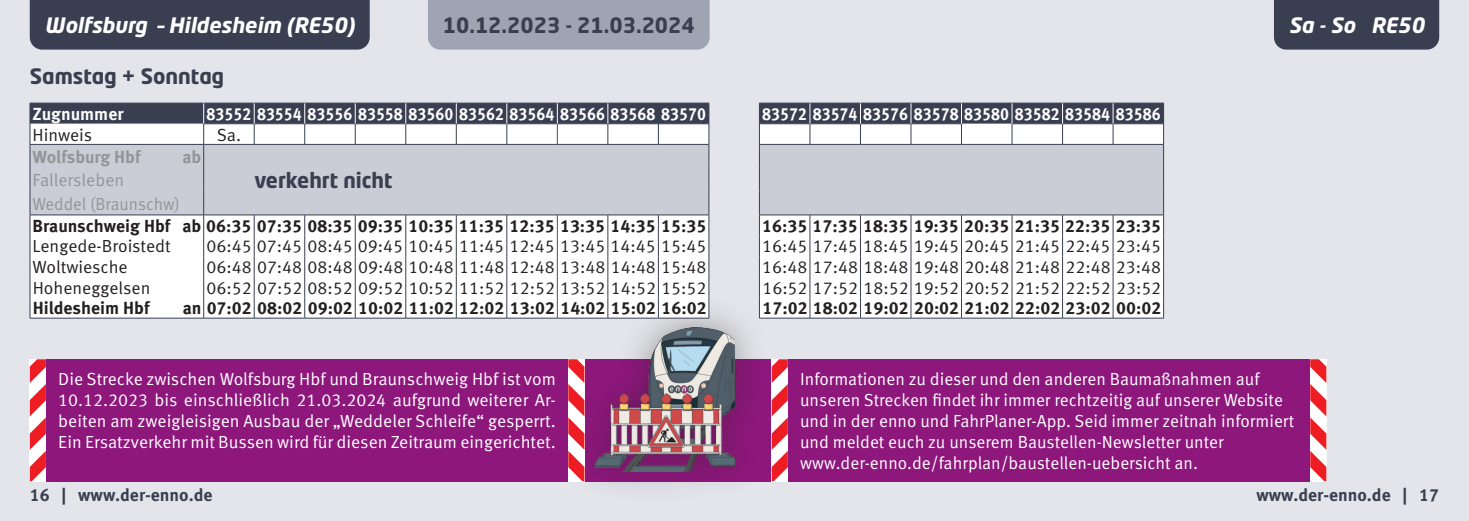
<style>
.page{position:relative;width:1469px;height:521px;background:#fff}
.page>*{position:absolute;margin:0;border:0;box-sizing:border-box;transform-origin:0 0}
.t1{font:700 21px "Neo Tech Std";color:#393f50}
.t2{font:italic 700 21px "Neo Tech Std";color:#fff}
.t3{font:17.5px/21px "Meta Pro Norm";color:#fff;text-align:justify}
.t4{font:17.5px "Meta Pro Norm";color:#231f20}
.t5{font:700 17.5px "Meta Pro";color:#231f20}
.t6{font:700 17.5px "Meta Pro";color:#fff;scale:.9 1}
.t7{font:700 17.5px "Meta Pro";color:#393f50}
.t8{font:17.5px "Meta Pro Norm";color:#939598;scale:.95 1}
.t9{font:700 17.5px "Meta Pro";letter-spacing:-.005em;color:#939598}
.t10{font:17.5px "Meta Pro Norm";color:#939598}
.t11{font:700 17.5px "Meta Pro";color:#fff}
</style>
<div class="page">
<div style="left:734px;top:0;width:734px;height:521px;background:#e4e5ea"></div>
<div style="left:0;top:0;width:734px;height:521px;background:#e4e5ea"></div>
<div style="left:30px;top:359px;width:1280px;height:122px;background:#8e177c"></div>
<div style="left:564px;top:293px;width:204px;height:212px;background:#231f20;opacity:.4"></div>
<img style="left:595px;top:327px;width:139px;height:144px">
<svg style="left:30px;top:359px;width:16px;height:122px;background:#f68b8e"></svg>
<svg style="left:771px;top:359px;width:17px;height:122px;background:#f69093"></svg>
<svg style="left:568px;top:359px;width:16px;height:122px;background:#f68c8f"></svg>
<svg style="left:1310px;top:359px;width:16px;height:122px;background:#f68c8f"></svg>
<div style="left:30px;top:0;width:340px;height:50px;background:#393f50"></div>
<div style="left:1274px;top:0;width:165px;height:50px;background:#393f50"></div>
<hr style="left:30px;top:318px;width:174px;height:1px;background:#393f50">
<hr style="left:204px;top:318px;width:50px;height:1px;background:#393f50">
<hr style="left:254px;top:318px;width:51px;height:1px;background:#393f50">
<hr style="left:305px;top:318px;width:50px;height:1px;background:#393f50">
<hr style="left:355px;top:318px;width:51px;height:1px;background:#393f50">
<hr style="left:456px;top:318px;width:51px;height:1px;background:#393f50">
<hr style="left:507px;top:318px;width:50px;height:1px;background:#393f50">
<hr style="left:557px;top:318px;width:51px;height:1px;background:#393f50">
<hr style="left:608px;top:318px;width:50px;height:1px;background:#393f50">
<hr style="left:658px;top:318px;width:51px;height:1px;background:#393f50">
<hr style="left:759px;top:318px;width:51px;height:1px;background:#393f50">
<hr style="left:810px;top:318px;width:50px;height:1px;background:#393f50">
<hr style="left:860px;top:318px;width:51px;height:1px;background:#393f50">
<hr style="left:911px;top:318px;width:50px;height:1px;background:#393f50">
<hr style="left:961px;top:318px;width:51px;height:1px;background:#393f50">
<hr style="left:1012px;top:318px;width:50px;height:1px;background:#393f50">
<hr style="left:1062px;top:318px;width:51px;height:1px;background:#393f50">
<hr style="left:1113px;top:318px;width:50px;height:1px;background:#393f50">
<hr style="left:406px;top:318px;width:50px;height:1px;background:#393f50">
<svg style="left:30px;top:103px;width:1134px;height:215px;background:#d6d8dd"></svg>
<hr style="left:759px;top:215px;width:51px;height:1px;background:#393f50">
<hr style="left:810px;top:215px;width:50px;height:1px;background:#393f50">
<hr style="left:860px;top:215px;width:51px;height:1px;background:#393f50">
<hr style="left:911px;top:215px;width:50px;height:1px;background:#393f50">
<hr style="left:961px;top:215px;width:51px;height:1px;background:#393f50">
<hr style="left:1012px;top:215px;width:50px;height:1px;background:#393f50">
<hr style="left:1062px;top:215px;width:51px;height:1px;background:#393f50">
<hr style="left:1113px;top:215px;width:50px;height:1px;background:#393f50">
<div style="left:428px;top:0;width:281px;height:50px;background:#9fa4b2"></div>
<p class="t2" style="left:45px;top:12px;width:311px">Wolfsburg – Hildesheim (RE50)</p>
<p class="t2" style="left:1288px;top:12px;width:137px">Sa - So RE50</p>
<p class="t1" style="left:443px;top:12px;width:253px">10.12.2023 - 21.03.2024</p>
<p class="t1" style="left:30px;top:63px;width:196px">Samstag + Sonntag</p>
<p class="t11" style="left:32px;top:100px;width:93px">Zugnummer</p>
<p class="t6" style="left:206px;top:100px;width:556px">83552 83554 83556 83558 83560 83562 83564 83566 83568 83570</p>
<p class="t6" style="left:762px;top:100px;width:444px">83572 83574 83576 83578 83580 83582 83584 83586</p>
<p class="t4" style="left:32px;top:121px;width:61px">Hinweis</p>
<p class="t4" style="left:217px;top:121px;width:26px">Sa.</p>
<p class="t9" style="left:32px;top:143px;width:110px">Wolfsburg Hbf</p>
<p class="t9" style="left:182px;top:143px;width:20px">ab</p>
<p class="t10" style="left:32px;top:167px;width:93px">Fallersleben</p>
<p class="t1" style="left:254px;top:166px;width:140px">verkehrt nicht</p>
<p class="t8" style="left:32px;top:190px;width:157px">Weddel (Braunschw)</p>
<p class="t5" style="left:32px;top:212px;width:675px">Braunschweig Hbf ab 06:35 07:35 08:35 09:35 10:35 11:35 12:35 13:35 14:35 15:35</p>
<p class="t5" style="left:762px;top:212px;width:400px">16:35 17:35 18:35 19:35 20:35 21:35 22:35 23:35</p>
<p class="t4" style="left:33px;top:233px;width:140px">Lengede-Broistedt</p>
<p class="t4" style="left:206px;top:233px;width:501px">06:45 07:45 08:45 09:45 10:45 11:45 12:45 13:45 14:45 15:45</p>
<p class="t4" style="left:762px;top:233px;width:400px">16:45 17:45 18:45 19:45 20:45 21:45 22:45 23:45</p>
<p class="t4" style="left:33px;top:254px;width:97px">Woltwiesche</p>
<p class="t4" style="left:206px;top:254px;width:501px">06:48 07:48 08:48 09:48 10:48 11:48 12:48 13:48 14:48 15:48</p>
<p class="t4" style="left:762px;top:254px;width:400px">16:48 17:48 18:48 19:48 20:48 21:48 22:48 23:48</p>
<p class="t4" style="left:33px;top:274px;width:119px">Hoheneggelsen</p>
<p class="t4" style="left:207px;top:274px;width:501px">06:52 07:52 08:52 09:52 10:52 11:52 12:52 13:52 14:52 15:52</p>
<p class="t4" style="left:762px;top:274px;width:400px">16:52 17:52 18:52 19:52 20:52 21:52 22:52 23:52</p>
<p class="t5" style="left:33px;top:295px;width:118px">Hildesheim Hbf</p>
<p class="t5" style="left:183px;top:295px;width:525px">an 07:02 08:02 09:02 10:02 11:02 12:02 13:02 14:02 15:02 16:02</p>
<p class="t5" style="left:762px;top:295px;width:400px">17:02 18:02 19:02 20:02 21:02 22:02 23:02 00:02</p>
<p class="t3" style="left:58px;top:367px;width:499px">Die Strecke zwischen Wolfsburg Hbf und Braunschweig Hbf ist vom 10.12.2023 bis einschließlich 21.03.2024 aufgrund weiterer Ar&shy;beiten am zweigleisigen Ausbau der „Weddeler Schleife“ gesperrt.<br>Ein Ersatzverkehr mit Bussen wird für diesen Zeitraum eingerichtet.</p>
<p class="t3" style="left:800px;top:367px;width:495px;text-align:left">Informationen zu dieser und den anderen Baumaßnahmen auf unseren Strecken findet ihr immer rechtzeitig auf unserer Website und in der enno und FahrPlaner-App. Seid immer zeitnah informiert und meldet euch zu unserem Baustellen-Newsletter unter www.der-enno.de/fahrplan/baustellen-uebersicht an.</p>
<p class="t7" style="left:30px;top:481px;width:184px">16 | www.der-enno.de</p>
<p class="t7" style="left:1256px;top:481px;width:184px">www.der-enno.de | 17</p>
</div>
